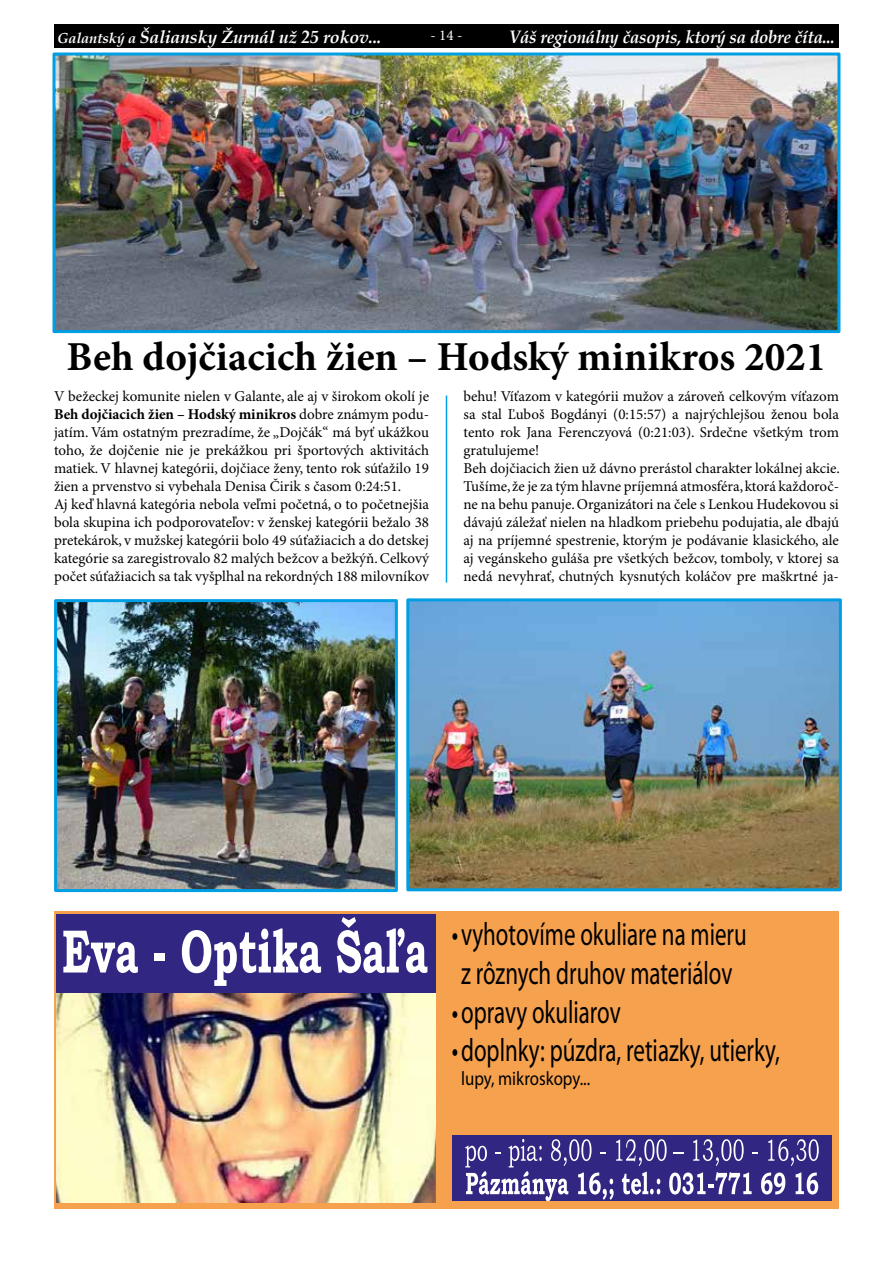
<style>
.page{position:relative;width:893px;height:1263px;background:#fff}
.page>*{position:absolute;margin:0;border:0;box-sizing:border-box;transform-origin:0 0}
.t1{font:700 41.1px "Minion Pro";color:#000}
.t2{font:32.4px/39px "Myriad Pro";color:#000;scale:.71 1}
.t3{font:19.5px "Myriad Pro";color:#000;scale:.86 1}
.t4{font:italic 700 18px "Book Antiqua";letter-spacing:-.01em;color:#fff;scale:.93 1}
.t5{font:italic 700 17.7px "Book Antiqua";letter-spacing:-.01em;color:#fff}
.t6{font:15px/18px "Minion Pro";color:#000}
.t7{font:15px "Minion Pro";color:#fff}
.s1{font-size:14.55px}
.s2{font-weight:700}
</style>
<div class="page">
<div style="left:54px;top:911px;width:785px;height:298px;background:#f6a14e"></div>
<div style="left:56px;top:914px;width:379px;height:79px;background:#312783"></div>
<svg style="left:63px;top:931px;width:75px;height:42px"></svg>
<div style="left:154px;top:954px;width:11px;height:7px;background:#fff"></div>
<svg style="left:182px;top:928px;width:139px;height:58px"></svg>
<svg style="left:337px;top:917px;width:90px;height:56px"></svg>
<div style="left:452px;top:1135px;width:380px;height:65px;background:#312783"></div>
<svg style="left:465px;top:1139px;width:354px;height:61px"></svg>
<img style="left:56px;top:994px;width:380px;height:209px">
<img style="left:56px;top:57px;width:780px;height:272px">
<div style="left:52px;top:53px;width:788px;height:280px;border:3px solid #009fe3"></div>
<img style="left:410px;top:602px;width:428px;height:285px">
<div style="left:406px;top:598px;width:436px;height:293px;border:3px solid #009fe3"></div>
<img style="left:58px;top:603px;width:336px;height:285px">
<div style="left:54px;top:599px;width:344px;height:293px;border:3px solid #009fe3"></div>
<hr style="left:446px;top:395px;width:1px;height:188px;background:#009fe3">
<div style="left:54px;top:24px;width:785px;height:24px;background:#000"></div>
<p class="t5" style="left:57px;top:24px;width:326px"><span class="s1">Galantský a</span> Šaliansky Žurnál už 25 rokov...</p>
<p class="t7" style="left:431px;top:26px;width:33px">- 14 -</p>
<p class="t4" style="left:509px;top:24px;width:352px">Váš regionálny časopis, ktorý sa dobre číta...</p>
<h1 class="t1" style="left:67px;top:333px;width:761px">Beh dojčiacich žien – Hodský minikros 2021</h1>
<p class="t6" style="left:54px;top:387px;width:377px">V bežeckej komunite nielen v Galante, ale aj v širokom okolí je <span class="s2">Beh dojčiacich žien – Hodský minikros</span> dobre známym podu&shy;jatím. Vám ostatným prezradíme, že „Dojčák“ má byť ukážkou toho, že dojčenie nie je prekážkou pri športových aktivitách matiek. V hlavnej kategórii, dojčiace ženy, tento rok súťažilo 19 žien a prvenstvo si vybehala Denisa Čirik s časom 0:24:51.<br>Aj keď hlavná kategória nebola veľmi početná, o to početnejšia bola skupina ich podporovateľov: v ženskej kategórii bežalo 38 pretekárok, v mužskej kategórii bolo 49 súťažiacich a do detskej kategórie sa zaregistrovalo 82 malých bežcov a bežkýň. Celkový počet súťažiacich sa tak vyšplhal na rekordných 188 milovníkov</p>
<p class="t6" style="left:463px;top:387px;width:378px">behu! Víťazom v kategórii mužov a zároveň celkovým víťazom sa stal Ľuboš Bogdányi (0:15:57) a najrýchlejšou ženou bola tento rok Jana Ferenczyová (0:21:03). Srdečne všetkým trom gratulujeme!<br>Beh dojčiacich žien už dávno prerástol charakter lokálnej akcie.<br>Tušíme, že je za tým hlavne príjemná atmosféra, ktorá každoroč&shy;ne na behu panuje. Organizátori na čele s Lenkou Hudekovou si dávajú záležať nielen na hladkom priebehu podujatia, ale dbajú aj na príjemné spestrenie, ktorým je podávanie klasického, ale aj vegánskeho guláša pre všetkých bežcov, tomboly, v ktorej sa nedá nevyhrať, chutných kysnutých koláčov pre maškrtné ja-</p>
<h2 class="t2" style="left:452px;top:915px;width:417px">•vyhotovíme okuliare na mieru z rôznych druhov materiálov</h2>
<h2 class="t2" style="left:452px;top:993px;width:239px">•opravy okuliarov</h2>
<h2 class="t2" style="left:452px;top:1032px;width:464px">•doplnky: púzdra, retiazky, utierky,</h2>
<h3 class="t3" style="left:461px;top:1068px;width:152px">lupy, mikroskopy...</h3>
</div>
